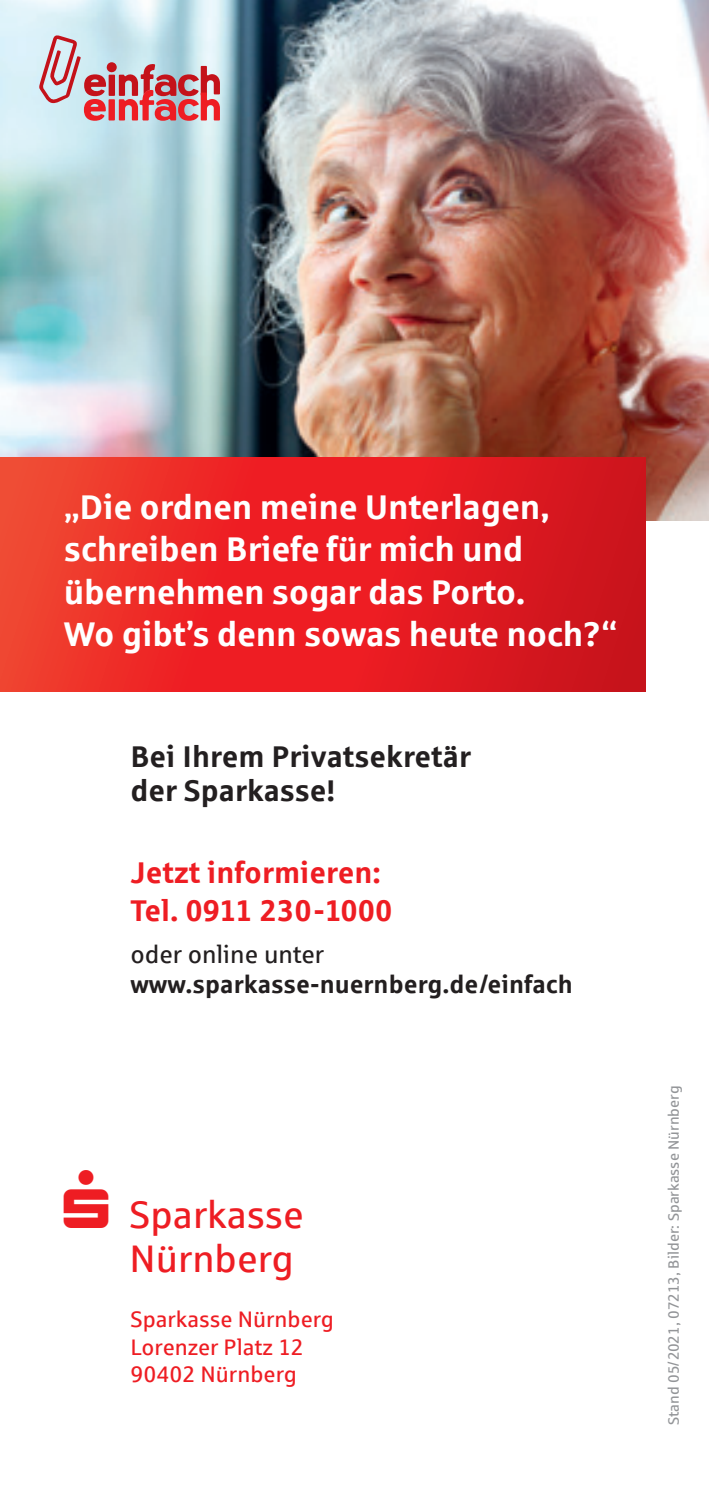
<style>
.page{position:relative;width:709px;height:1489px;background:#fff}
.page>*{position:absolute;margin:0;border:0;box-sizing:border-box;transform-origin:0 0}
.t1{font:38.5px/44.5px "Sparkasse Rg";color:#ee1d23;text-align:right}
.t2{font:700 34.25px/42.5px "Sparkasse Rg";letter-spacing:-.01em;color:#fff}
.t3{font:700 30px/33.8px "Sparkasse Rg";color:#231f20}
.t4{font:700 30px/37.5px "Sparkasse Rg";color:#ee1d23}
.t5{font:700 25px "Sparkasse Rg";color:#231f20}
.t6{font:25px "Sparkasse Rg";color:#231f20}
.t7{font:22.5px/27.5px "Sparkasse Rg";color:#ee1d23}
.t8{font:15px "Sparkasse Rg";color:#939598}
</style>
<div class="page">
<img style="left:0;top:0;width:709px;height:520px">
<svg style="left:0;top:457px;width:645px;height:235px;background:#e62324"></svg>
<div style="left:109px;top:75px;width:6px;height:21px;background:#c4121a"></div>
<svg style="left:106px;top:62px;width:11px;height:11px"></svg>
<svg style="left:38px;top:35px;width:68px;height:86px;background:#cfb5bd"></svg>
<div style="left:108px;top:99px;width:7px;height:21px;background:#ee1d23"></div>
<svg style="left:119px;top:63px;width:101px;height:58px;background:#cd8088"></svg>
<p class="t2" style="left:64px;top:484px;width:555px">„Die ordnen meine Unterlagen, schreiben Briefe für mich und übernehmen sogar das Porto.<br>Wo gibt’s denn sowas heute noch?“</p>
<p class="t3" style="left:130px;top:739px;width:342px">Bei Ihrem Privatsekretär der Sparkasse!</p>
<p class="t4" style="left:130px;top:852px;width:263px">Jetzt informieren:<br>Tel. 0911 230-1000</p>
<p class="t6" style="left:130px;top:939px;width:195px">oder online unter</p>
<p class="t5" style="left:130px;top:968px;width:444px">www.sparkasse-nuernberg.de/einfach</p>
<p class="t1" style="left:64px;top:1190px;width:242px">▲ Sparkasse<br>Nürnberg</p>
<p class="t7" style="left:130px;top:1304px;width:205px">Sparkasse Nürnberg<br>Lorenzer Platz 12<br>90402 Nürnberg</p>
<p class="t8" style="left:664px;top:1424px;width:341px;rotate:-90deg">Stand 05/2021, 07213, Bilder: Sparkasse Nürnberg</p>
</div>
